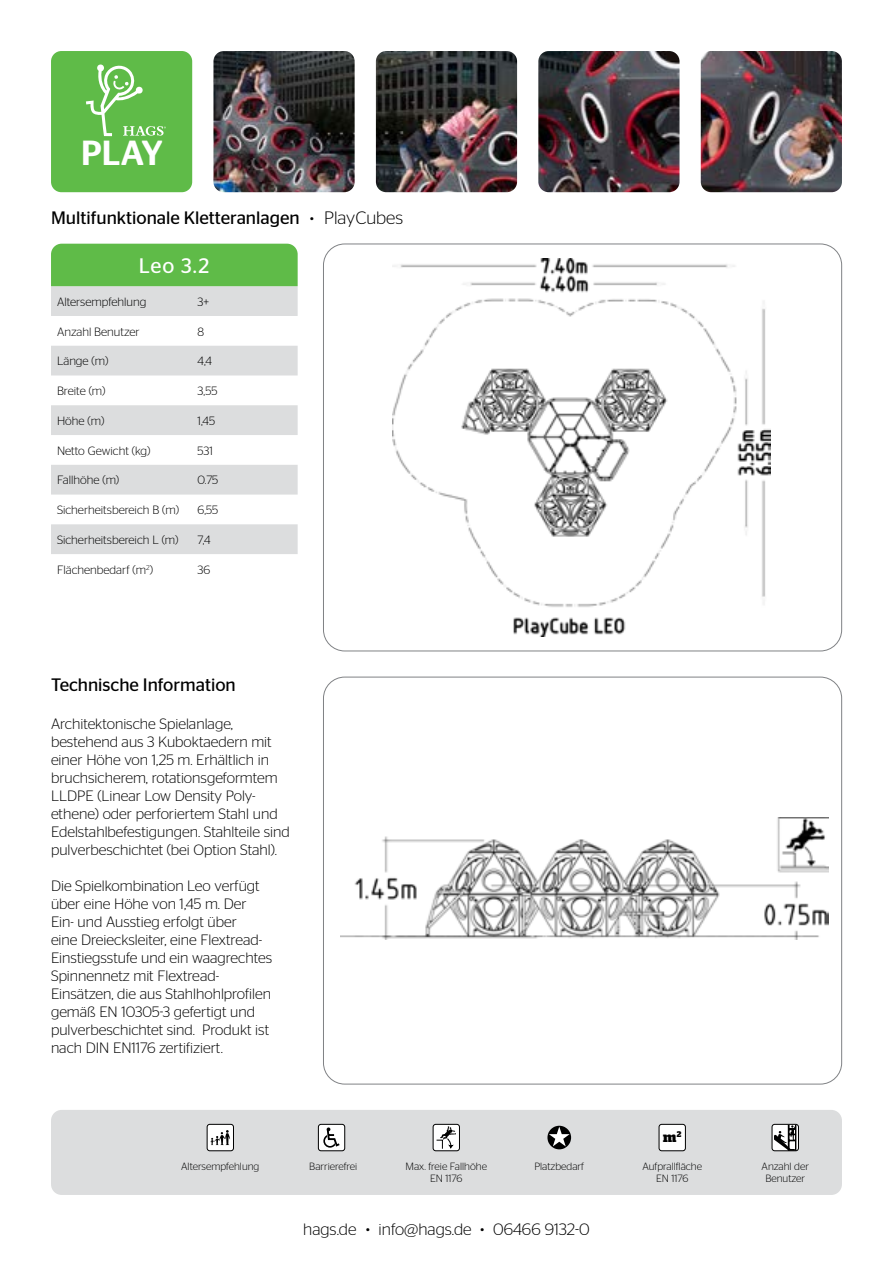
<style>
.page{position:relative;width:893px;height:1263px;background:#fff}
.page>*{position:absolute;margin:0;border:0;box-sizing:border-box;transform-origin:0 0}
.t1{font:300 39px "Stag Sans";color:#000}
.t2{font:500 34.8px "Stag Sans";color:#fff}
.t3{font:21px "Stag Sans";color:#fff}
.t4{font:18px "Stag Sans";color:#000}
.t5{font:300 16.5px "Stag Sans";color:#000}
.t6{font:300 15px/18px "Stag Sans";color:#000}
.t7{font:700 14.1px "Stag";color:#000}
.t8{font:300 12px "Stag Sans";color:#000}
.t9{font:300 10.5px/12.6px "Stag Sans";color:#000;text-align:center}
.s1{font-weight:300}
</style>
<div class="page">
<div style="left:51px;top:51px;width:141px;height:141px;background:#5fbb48;border-radius:10px"></div>
<svg style="left:86px;top:64px;width:80px;height:72px"></svg>
<img style="left:213px;top:51px;width:629px;height:141px">
<img style="left:393px;top:258px;width:378px;height:379px">
<img style="left:340px;top:818px;width:489px;height:122px">
<div style="left:51px;top:1110px;width:791px;height:85px;background:#dcddde;border-radius:11px"></div>
<svg style="left:51px;top:286px;width:247px;height:268px;fill:#dcddde"></svg>
<div style="left:51px;top:244px;width:247px;height:42px;background:#5fbb48"></div>
<svg style="left:774px;top:1126px;width:23px;height:23px"></svg>
<div style="left:772px;top:1124px;width:27px;height:27px;border:1px solid #000;border-radius:3px"></div>
<svg style="left:547px;top:1126px;width:24px;height:23px"></svg>
<div style="left:659px;top:1124px;width:26px;height:27px;background:#fff;border-radius:3px"></div>
<div style="left:659px;top:1124px;width:27px;height:27px;border:1px solid #000;border-radius:3px"></div>
<div style="left:433px;top:1124px;width:26px;height:27px;background:#fff;border-radius:3px"></div>
<svg style="left:437px;top:1126px;width:19px;height:23px"></svg>
<div style="left:433px;top:1124px;width:27px;height:27px;border:1px solid #000;border-radius:3px"></div>
<div style="left:318px;top:1124px;width:27px;height:27px;background:#fff;border-radius:3px"></div>
<svg style="left:323px;top:1127px;width:17px;height:21px"></svg>
<div style="left:318px;top:1124px;width:27px;height:27px;border:1px solid #000;border-radius:3px"></div>
<div style="left:207px;top:1124px;width:26px;height:27px;background:#fff;border-radius:3px"></div>
<svg style="left:210px;top:1130px;width:20px;height:15px"></svg>
<div style="left:207px;top:1124px;width:27px;height:27px;border:1px solid #000;border-radius:3px"></div>
<h2 class="t2" style="left:81px;top:132px;width:83px">PLAY</h2>
<p class="t4" style="left:51px;top:207px;width:354px">Multifunktionale Kletteranlagen <sup>.</sup> <span class="s1">PlayCubes</span></p>
<h3 class="t3" style="left:139px;top:254px;width:72px">Leo 3.2</h3>
<p class="t8" style="left:57px;top:295px;width:91px">Altersempfehlung</p>
<p class="t8" style="left:198px;top:295px;width:13px">3+</p>
<p class="t8" style="left:57px;top:325px;width:84px">Anzahl Benutzer</p>
<p class="t8" style="left:198px;top:325px;width:8px">8</p>
<p class="t8" style="left:57px;top:355px;width:53px">Länge (m)</p>
<p class="t8" style="left:198px;top:355px;width:16px">4,4</p>
<p class="t8" style="left:57px;top:384px;width:50px">Breite (m)</p>
<p class="t8" style="left:198px;top:384px;width:21px">3,55</p>
<p class="t8" style="left:57px;top:414px;width:49px">Höhe (m)</p>
<p class="t8" style="left:198px;top:414px;width:19px">1,45</p>
<p class="t8" style="left:57px;top:444px;width:95px">Netto Gewicht (kg)</p>
<p class="t8" style="left:198px;top:444px;width:17px">531</p>
<p class="t8" style="left:57px;top:474px;width:64px">Fallhöhe (m)</p>
<p class="t8" style="left:198px;top:474px;width:22px">0.75</p>
<p class="t8" style="left:57px;top:503px;width:124px">Sicherheitsbereich B (m)</p>
<p class="t8" style="left:198px;top:503px;width:22px">6,55</p>
<p class="t8" style="left:57px;top:533px;width:123px">Sicherheitsbereich L (m)</p>
<p class="t8" style="left:198px;top:533px;width:14px">7,4</p>
<p class="t8" style="left:57px;top:563px;width:97px">Flächenbedarf (m<sup>2</sup>)</p>
<p class="t8" style="left:198px;top:563px;width:14px">36</p>
<p class="t4" style="left:51px;top:675px;width:186px">Technische Information</p>
<p class="t6" style="left:51px;top:714px;width:240px">Architektonische Spielanlage, bestehend aus 3 Kuboktaedern mit einer Höhe von 1,25 m. Erhältlich in bruchsicherem, rotationsgeformtem LLDPE (Linear Low Density Poly&shy;ethene) oder perforiertem Stahl und Edelstahlbefestigungen. Stahlteile sind pulverbeschichtet (bei Option Stahl).</p>
<p class="t6" style="left:51px;top:876px;width:223px">Die Spielkombination Leo verfügt über eine Höhe von 1,45 m. Der Ein- und Ausstieg erfolgt über<br>eine Dreiecksleiter, eine Flextread-Einstiegsstufe und ein waagrechtes Spinnennetz mit Flextread-Einsätzen, die aus Stahlhohlprofilen gemäß EN 10305-3 gefertigt und pulverbeschichtet sind. Produkt ist nach DIN EN1176 zertifiziert.</p>
<p class="t7" style="left:663px;top:1129px;width:20px">m<sup>2</sup></p>
<p class="t9" style="left:181px;top:1160px;width:80px">Altersempfehlung</p>
<p class="t9" style="left:309px;top:1160px;width:50px">Barrierefrei</p>
<p class="t9" style="left:406px;top:1160px;width:83px">Max. freie Fallhöhe<br>EN 1176</p>
<p class="t9" style="left:534px;top:1160px;width:51px">Platzbedarf</p>
<p class="t9" style="left:642px;top:1160px;width:61px">Aufprallfläche<br>EN 1176</p>
<p class="t9" style="left:762px;top:1160px;width:49px">Anzahl der<br>Benutzer</p>
<p class="t5" style="left:303px;top:1220px;width:69px">hags.de <sup>.</sup></p>
<p class="t5" style="left:379px;top:1220px;width:94px">info@hags.de</p>
<h1 class="t1" style="left:480px;top:1196px;width:7px">.</h1>
<p class="t5" style="left:493px;top:1220px;width:98px">06466 9132-0</p>
</div>
